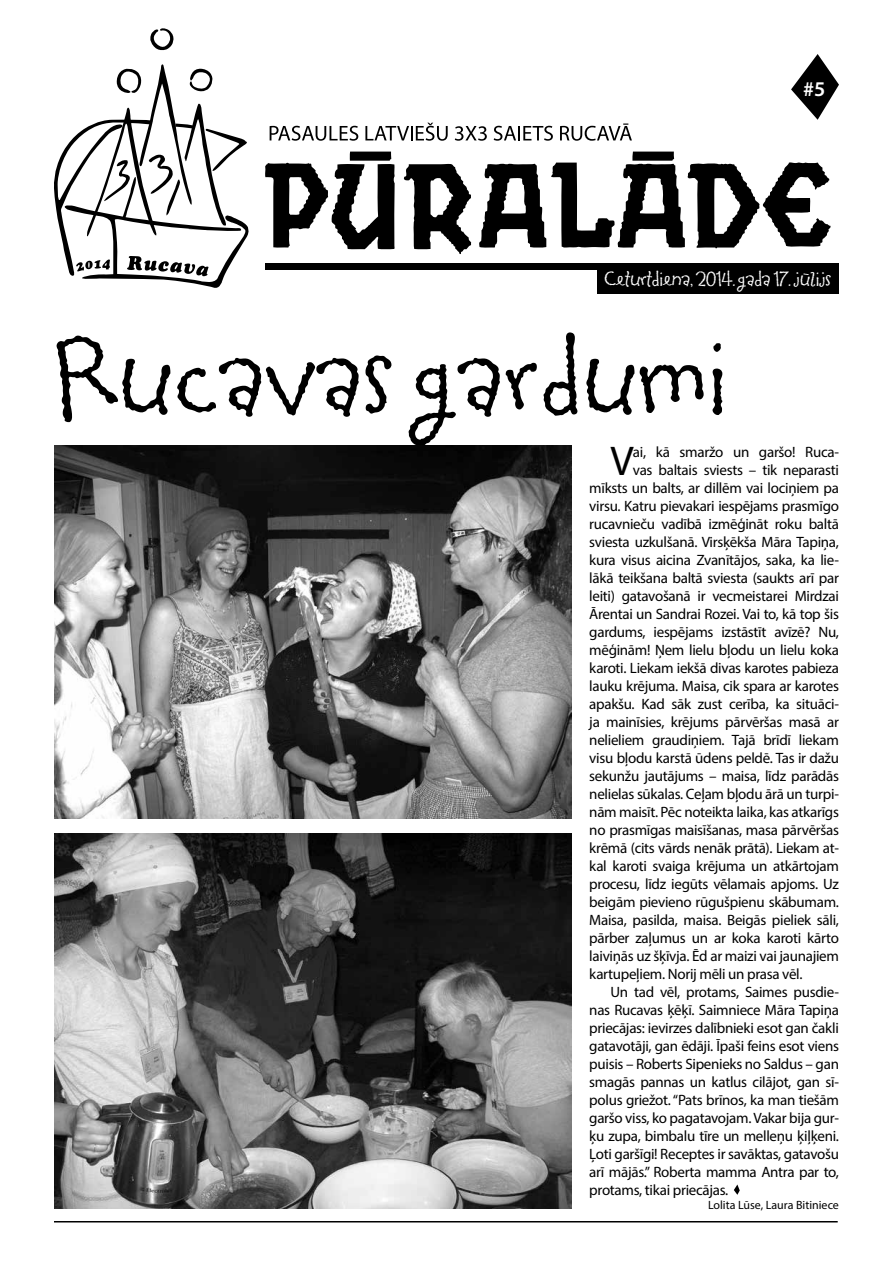
<style>
.page{position:relative;width:893px;height:1263px;background:#fff}
.page>*{position:absolute;margin:0;border:0;box-sizing:border-box;transform-origin:0 0}
.t1{font:96px "Tapioca ITC";color:#000}
.t2{font:41.7px "Myriad Pro";color:#000}
.t3{font:600 21px "Myriad Pro";color:#fff}
.t4{font:18px "Tapioca ITC";letter-spacing:-.02em;color:#fff}
.t5{font:15px "Myriad Pro";letter-spacing:-.02em;color:#000}
.t6{font:12px "Myriad Pro";color:#000}
</style>
<div class="page">
<svg style="left:734px;top:1184px;width:6px;height:11px"></svg>
<svg style="left:265px;top:152px;width:130px;height:97px"></svg>
<svg style="left:403px;top:163px;width:68px;height:91px"></svg>
<svg style="left:479px;top:152px;width:352px;height:97px"></svg>
<svg style="left:270px;top:126px;width:88px;height:15px"></svg>
<svg style="left:365px;top:123px;width:83px;height:18px"></svg>
<svg style="left:455px;top:126px;width:32px;height:15px"></svg>
<svg style="left:494px;top:126px;width:59px;height:15px"></svg>
<svg style="left:560px;top:124px;width:72px;height:17px"></svg>
<div style="left:265px;top:263px;width:574px;height:7px;background:#000"></div>
<svg style="left:150px;top:28px;width:24px;height:23px"></svg>
<svg style="left:54px;top:64px;width:195px;height:224px"></svg>
<svg style="left:791px;top:54px;width:48px;height:66px"></svg>
<hr style="left:54px;top:1221px;width:784px;height:1px;background:#000">
<div style="left:597px;top:269px;width:241px;height:25px;background:#000"></div>
<img style="left:54px;top:445px;width:517px;height:374px">
<img style="left:54px;top:833px;width:517px;height:376px">
<h3 class="t3" style="left:803px;top:75px;width:24px">#5</h3>
<p class="t4" style="left:604px;top:267px;width:228px">Ceturtdiena, 2014. gada 17. jūlijs</p>
<h1 class="t1" style="left:54px;top:313px;width:675px">Rucavas gardumi</h1>
<h2 class="t2" style="left:610px;top:435px;width:25px">V</h2>
<p class="t5" style="left:633px;top:442px;width:208px">ai, kā smaržo un garšo! Ruca-</p>
<p class="t5" style="left:633px;top:460px;width:208px">vas baltais sviests – tik neparasti</p>
<p class="t5" style="left:589px;top:478px;width:251px">mīksts un balts, ar dillēm vai lociņiem pa</p>
<p class="t5" style="left:589px;top:496px;width:251px">virsu. Katru pievakari iespējams prasmīgo</p>
<p class="t5" style="left:589px;top:514px;width:251px">rucavnieču vadībā izmēģināt roku baltā</p>
<p class="t5" style="left:589px;top:532px;width:251px">sviesta uzkulšanā. Virsķēkša Māra Tapiņa,</p>
<p class="t5" style="left:589px;top:550px;width:251px">kura visus aicina Zvanītājos, saka, ka lie-</p>
<p class="t5" style="left:589px;top:568px;width:251px">lākā teikšana baltā sviesta (saukts arī par</p>
<p class="t5" style="left:589px;top:586px;width:251px">leiti) gatavošanā ir vecmeistarei Mirdzai</p>
<p class="t5" style="left:589px;top:604px;width:251px">Ārentai un Sandrai Rozei. Vai to, kā top šis</p>
<p class="t5" style="left:589px;top:622px;width:251px">gardums, iespējams izstāstīt avīzē? Nu,</p>
<p class="t5" style="left:589px;top:640px;width:251px">mēģinām! Ņem lielu bļodu un lielu koka</p>
<p class="t5" style="left:589px;top:658px;width:251px">karoti. Liekam iekšā divas karotes pabieza</p>
<p class="t5" style="left:589px;top:676px;width:251px">lauku krējuma. Maisa, cik spara ar karotes</p>
<p class="t5" style="left:589px;top:694px;width:251px">apakšu. Kad sāk zust cerība, ka situāci-</p>
<p class="t5" style="left:589px;top:712px;width:251px">ja mainīsies, krējums pārvēršas masā ar</p>
<p class="t5" style="left:589px;top:730px;width:251px">nelieliem graudiņiem. Tajā brīdī liekam</p>
<p class="t5" style="left:589px;top:748px;width:251px">visu bļodu karstā ūdens peldē. Tas ir dažu</p>
<p class="t5" style="left:589px;top:766px;width:251px">sekunžu jautājums – maisa, līdz parādās</p>
<p class="t5" style="left:589px;top:784px;width:251px">nelielas sūkalas. Ceļam bļodu ārā un turpi-</p>
<p class="t5" style="left:589px;top:802px;width:251px">nām maisīt. Pēc noteikta laika, kas atkarīgs</p>
<p class="t5" style="left:589px;top:820px;width:251px">no prasmīgas maisīšanas, masa pārvēršas</p>
<p class="t5" style="left:589px;top:838px;width:251px">krēmā (cits vārds nenāk prātā). Liekam at-</p>
<p class="t5" style="left:589px;top:856px;width:251px">kal karoti svaiga krējuma un atkārtojam</p>
<p class="t5" style="left:589px;top:874px;width:251px">procesu, līdz iegūts vēlamais apjoms. Uz</p>
<p class="t5" style="left:589px;top:892px;width:251px">beigām pievieno rūgušpienu skābumam.</p>
<p class="t5" style="left:589px;top:910px;width:251px">Maisa, pasilda, maisa. Beigās pieliek sāli,</p>
<p class="t5" style="left:589px;top:928px;width:251px">pārber zaļumus un ar koka karoti kārto</p>
<p class="t5" style="left:589px;top:946px;width:251px">laiviņās uz šķīvja. Ēd ar maizi vai jaunajiem</p>
<p class="t5" style="left:589px;top:964px;width:215px">kartupeļiem. Norij mēli un prasa vēl.</p>
<p class="t5" style="left:611px;top:982px;width:230px">Un tad vēl, protams, Saimes pusdie-</p>
<p class="t5" style="left:589px;top:1000px;width:251px">nas Rucavas ķēķī. Saimniece Māra Tapiņa</p>
<p class="t5" style="left:589px;top:1018px;width:251px">priecājas: ievirzes dalībnieki esot gan čakli</p>
<p class="t5" style="left:589px;top:1036px;width:251px">gatavotāji, gan ēdāji. Īpaši feins esot viens</p>
<p class="t5" style="left:589px;top:1054px;width:251px">puisis – Roberts Sipenieks no Saldus – gan</p>
<p class="t5" style="left:589px;top:1072px;width:251px">smagās pannas un katlus cilājot, gan sī-</p>
<p class="t5" style="left:589px;top:1090px;width:251px">polus griežot. “Pats brīnos, ka man tiešām</p>
<p class="t5" style="left:589px;top:1108px;width:251px">garšo viss, ko pagatavojam. Vakar bija gur-</p>
<p class="t5" style="left:589px;top:1126px;width:251px">ķu zupa, bimbalu tīre un melleņu ķiļķeni.</p>
<p class="t5" style="left:589px;top:1144px;width:251px">Ļoti garšīgi! Receptes ir savāktas, gatavošu</p>
<p class="t5" style="left:589px;top:1162px;width:251px">arī mājās.” Roberta mamma Antra par to,</p>
<p class="t5" style="left:589px;top:1180px;width:141px">protams, tikai priecājas.</p>
<p class="t6" style="left:708px;top:1198px;width:132px">Lolita Lūse, Laura Bitiniece</p>
</div>
